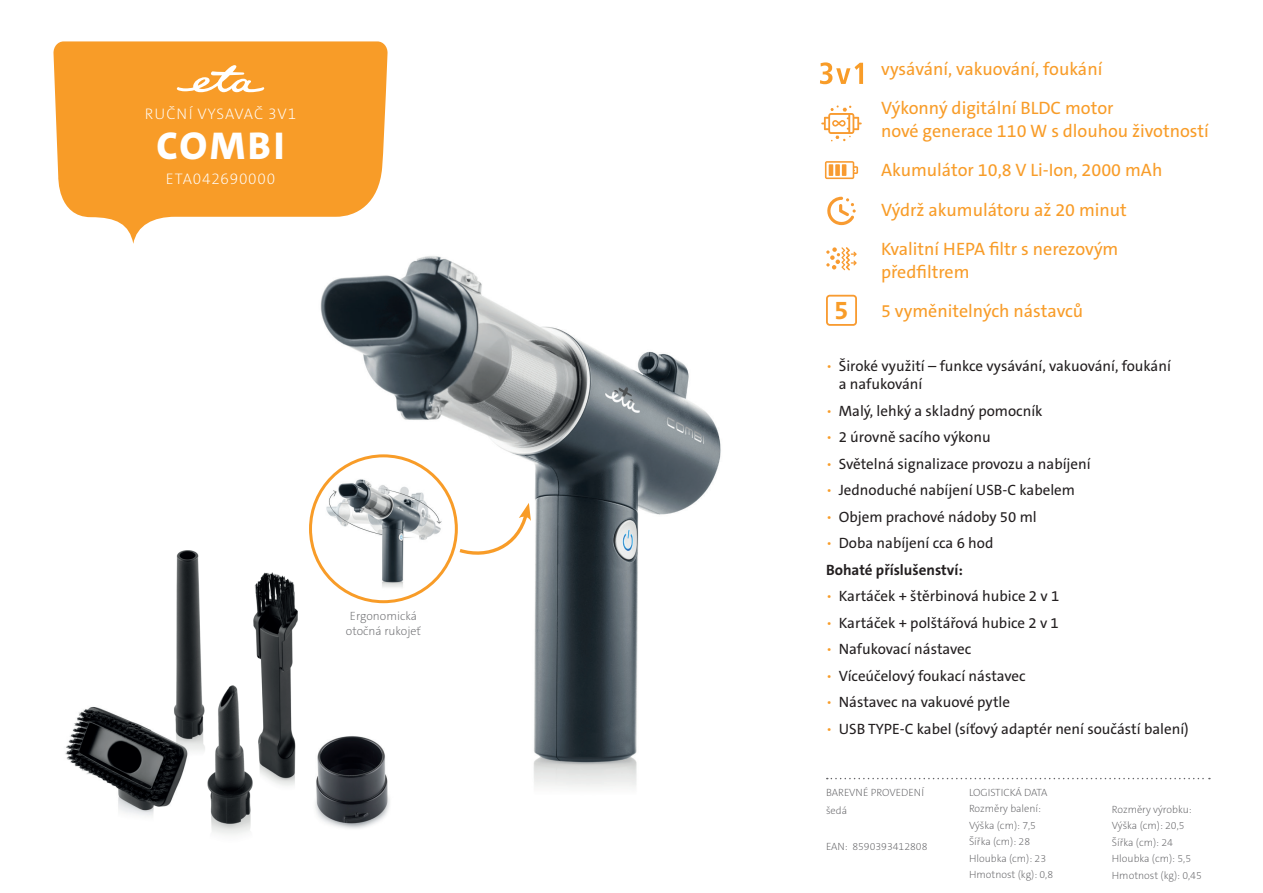
<style>
.page{position:relative;width:1263px;height:893px;background:#fff}
.page>*{position:absolute;margin:0;border:0;box-sizing:border-box;transform-origin:0 0}
.t1{font:800 39px "The Sans C5";letter-spacing:.07em;color:#fff}
.t2{font:700 26.25px "The Sans C5";color:#f89c28}
.t3{font:18px/39.5px "The Sans C5";color:#f89c28}
.t4{font:200 15.45px "The Sans C5";letter-spacing:.05em;color:#fff}
.t5{font:15px/18px "The Sans C5";color:#231f20}
.t6{font:700 15px/26.5px "The Sans C5";color:#231f20}
.t7{font:200 12px/15px "The Sans C5";color:#6c6d70;text-align:center}
.t8{font:200 10.5px/16.5px "The Sans C5";color:#636366}
.s1{font-weight:200;color:#f89c28}
.s2{font-weight:400}
</style>
<div class="page">
<img style="left:309px;top:256px;width:412px;height:531px">
<svg style="left:53px;top:41px;width:335px;height:203px;fill:#f89c28"></svg>
<svg style="left:827px;top:778px;width:383px;height:1px"></svg>
<svg style="left:177px;top:65px;width:87px;height:27px"></svg>
<img style="left:315px;top:458px;width:137px;height:141px">
<div style="left:309px;top:454px;width:149px;height:149px;border:3px solid #f89c28;border-radius:50%"></div>
<svg style="left:456px;top:503px;width:75px;height:56px"></svg>
<svg style="left:821px;top:106px;width:41px;height:35px"></svg>
<svg style="left:827px;top:197px;width:29px;height:28px"></svg>
<svg style="left:825px;top:161px;width:33px;height:18px"></svg>
<svg style="left:829px;top:164px;width:4px;height:12px"></svg>
<div style="left:835px;top:164px;width:5px;height:12px;background:#f89b31"></div>
<svg style="left:842px;top:164px;width:4px;height:12px"></svg>
<svg style="left:826px;top:247px;width:31px;height:23px"></svg>
<svg style="left:820px;top:62px;width:43px;height:22px"></svg>
<div style="left:826px;top:295px;width:31px;height:31px;border:2px solid #f89b31;border-radius:3px"></div>
<img style="left:262px;top:547px;width:71px;height:115px">
<img style="left:176px;top:550px;width:86px;height:75px">
<img style="left:65px;top:706px;width:106px;height:110px">
<img style="left:171px;top:625px;width:122px;height:210px">
<img style="left:232px;top:662px;width:241px;height:173px">
<p class="t4" style="left:145px;top:104px;width:153px">RUČNÍ VYSAVAČ 3V1</p>
<h1 class="t1" style="left:157px;top:121px;width:129px">COMBI</h1>
<p class="t4" style="left:166px;top:169px;width:111px">ETA042690000</p>
<p class="t7" style="left:346px;top:609px;width:76px">Ergonomická otočná rukojeť</p>
<h2 class="t2" style="left:834px;top:293px;width:16px">5</h2>
<p class="t3" style="left:881px;top:49px;width:234px">vysávání, vakuování, foukání<br>Výkonný digitální BLDC motor</p>
<p class="t3" style="left:881px;top:111px;width:329px">nové generace 110 W s dlouhou životností Akumulátor 10,8 V Li-Ion, 2000 mAh Výdrž akumulátoru až 20 minut<br>Kvalitní HEPA filtr s nerezovým</p>
<p class="t3" style="left:881px;top:252px;width:204px">předfiltrem<br>5 vyměnitelných nástavců</p>
<p class="t5" style="left:839px;top:357px;width:334px;text-indent:-13px"><span class="s1">•</span> Široké využití – funkce vysávání, vakuování, foukání a nafukování</p>
<p class="t5" style="left:826px;top:402px;width:218px"><span class="s1">•</span> Malý, lehký a skladný pomocník</p>
<p class="t5" style="left:826px;top:428px;width:166px"><span class="s1">•</span> 2 úrovně sacího výkonu</p>
<p class="t5" style="left:826px;top:455px;width:266px"><span class="s1">•</span> Světelná signalizace provozu a nabíjení</p>
<p class="t5" style="left:826px;top:481px;width:250px"><span class="s1">•</span> Jednoduché nabíjení USB-C kabelem</p>
<p class="t5" style="left:826px;top:508px;width:212px"><span class="s1">•</span> Objem prachové nádoby 50 ml</p>
<p class="t6" style="left:826px;top:530px;width:169px"><span class="s1">•</span> <span class="s2">Doba nabíjení cca 6 hod<br></span>Bohaté příslušenství:</p>
<p class="t5" style="left:826px;top:587px;width:235px"><span class="s1">•</span> Kartáček + štěrbinová hubice 2 v 1</p>
<p class="t5" style="left:826px;top:614px;width:234px"><span class="s1">•</span> Kartáček + polštářová hubice 2 v 1</p>
<p class="t5" style="left:826px;top:640px;width:147px"><span class="s1">•</span> Nafukovací nástavec</p>
<p class="t5" style="left:826px;top:667px;width:201px"><span class="s1">•</span> Víceúčelový foukací nástavec</p>
<p class="t5" style="left:826px;top:693px;width:186px"><span class="s1">•</span> Nástavec na vakuové pytle</p>
<p class="t5" style="left:826px;top:720px;width:364px"><span class="s1">•</span> USB TYPE-C kabel (síťový adaptér není součástí balení)</p>
<p class="t8" style="left:826px;top:783px;width:99px;line-height:18px">BAREVNÉ PROVEDENÍ šedá</p>
<p class="t8" style="left:826px;top:838px;width:103px">EAN: 8590393412808</p>
<p class="t8" style="left:969px;top:784px;width:86px">LOGISTICKÁ DATA<br>Rozměry balení:<br>Výška (cm): 7,5<br>Šířka (cm): 28<br>Hloubka (cm): 23<br>Hmotnost (kg): 0,8</p>
<p class="t8" style="left:1112px;top:801px;width:91px">Rozměry výrobku:<br>Výška (cm): 20,5<br>Šířka (cm): 24<br>Hloubka (cm): 5,5<br>Hmotnost (kg): 0,45</p>
</div>
